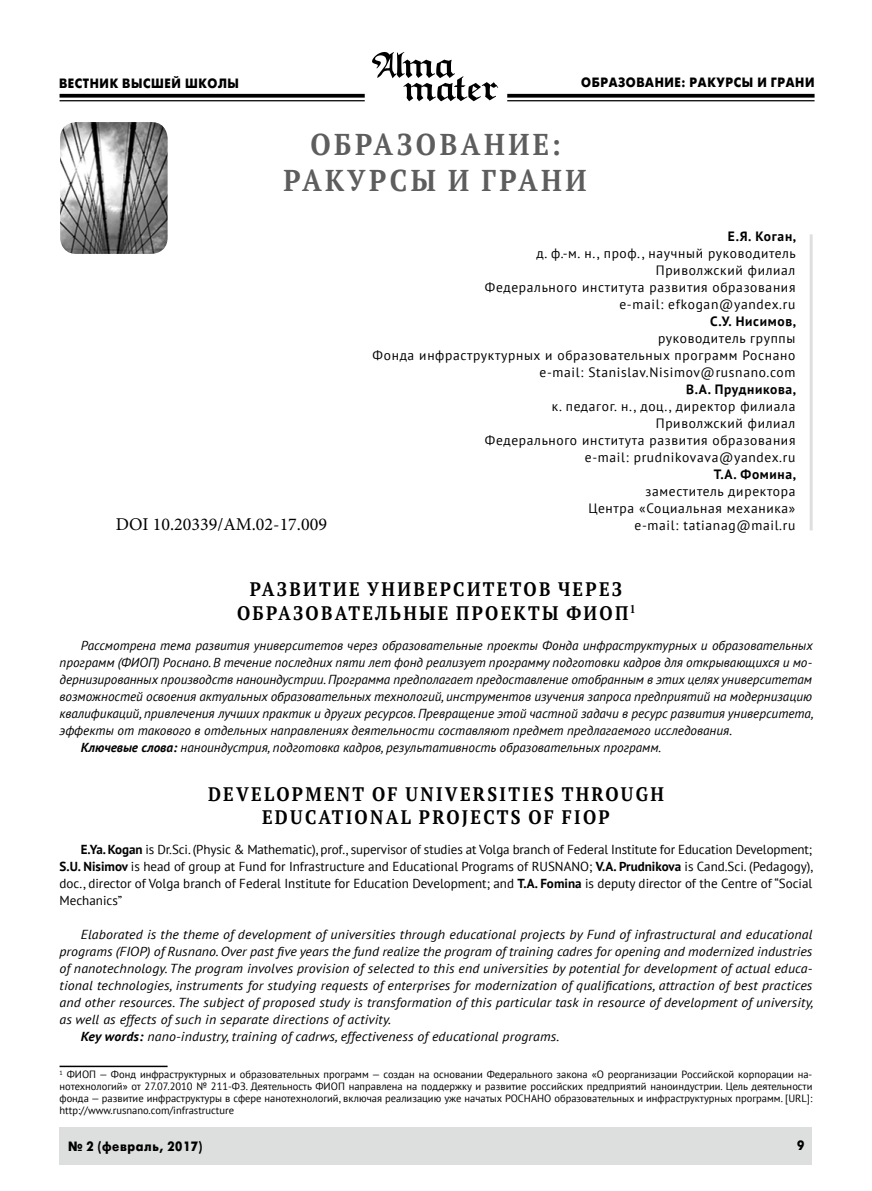
<style>
.page{position:relative;width:872px;height:1191px;background:#fff}
.page>*{position:absolute;margin:0;border:0;box-sizing:border-box;transform-origin:0 0}
.заголовок_2{font:700 30px/36px "PT Serif";letter-spacing:.13em;color:#5d5d5d;text-align:center;scale:.9 1}
.заголовок_раздела{font:700 19.5px/23.4px "PT Serif";letter-spacing:.13em;color:#000;text-align:center;scale:.9 1}
.t1{font:18px "Minion Pro";color:#000}
.основной_текст{font:13.5px "PT Sans";letter-spacing:.05em;color:#000}
.t2{font:13.5px "Futuris XC";letter-spacing:.05em;color:#000;scale:.9 1}
.основной_текст-2{font:700 13.5px "PT Sans";letter-spacing:.05em;color:#000}
.основной_текст-3{font:italic 13.05px/17px "PT Sans";color:#000;text-align:justify}
.основной_текст-4{font:italic 13.05px/17px "PT Sans";color:#000;text-align:justify;scale:1.06 1}
.основной_текст-5{font:13.05px/17px "PT Sans";color:#000;text-align:justify}
.сноска{font:10.5px/12px "PT Sans";color:#000;text-align:justify}
.s1{font-weight:700}
</style>
<div class="page">
<svg style="left:60px;top:94px;width:305px;height:4px"></svg>
<hr style="left:60px;top:100px;width:305px;height:1px;background:#000">
<div style="left:60px;top:1127px;width:752px;height:37px;background:#dddede"></div>
<svg style="left:507px;top:94px;width:307px;height:4px"></svg>
<hr style="left:507px;top:100px;width:307px;height:1px;background:#000">
<svg style="left:372px;top:52px;width:126px;height:49px"></svg>
<hr style="left:60px;top:1065px;width:108px;height:2px;background:#000">
<hr style="left:809px;top:234px;width:3px;height:296px;background:#dfdfe0">
<img style="left:60px;top:122px;width:108px;height:132px">
<p class="t2" style="left:59px;top:76px;width:201px">ВЕСТНИК ВЫСШЕЙ ШКОЛЫ</p>
<p class="t2" style="left:581px;top:75px;width:261px">ОБРАЗОВАНИЕ: РАКУРСЫ И ГРАНИ</p>
<p class="заголовок_2" style="left:283px;top:126px;width:338px">ОБРАЗОВАНИЕ:<br>РАКУРСЫ И ГРАНИ</p>
<h3 class="t1" style="left:116px;top:512px;width:213px">DOI 10.20339/AM.02-17.009</h3>
<p class="основной_текст-2" style="left:728px;top:227px;width:70px">Е.Я. Коган,</p>
<p class="основной_текст" style="left:536px;top:245px;width:261px">д. ф.-м. н., проф., научный руководитель</p>
<p class="основной_текст" style="left:656px;top:262px;width:141px">Приволжский филиал</p>
<p class="основной_текст" style="left:485px;top:279px;width:312px">Федерального института развития образования</p>
<p class="основной_текст" style="left:619px;top:296px;width:177px">e-mail: efkogan@yandex.ru</p>
<p class="основной_текст-2" style="left:710px;top:313px;width:88px">С.У. Нисимов,</p>
<p class="основной_текст" style="left:658px;top:330px;width:139px">руководитель группы</p>
<p class="основной_текст" style="left:372px;top:347px;width:424px">Фонда инфраструктурных и образовательных программ Роснано</p>
<p class="основной_текст" style="left:539px;top:364px;width:257px">e-mail: Stanislav.Nisimov@rusnano.com</p>
<p class="основной_текст-2" style="left:686px;top:381px;width:112px">В.А. Прудникова,</p>
<p class="основной_текст" style="left:552px;top:398px;width:245px">к. педагог. н., доц., директор филиала</p>
<p class="основной_текст" style="left:656px;top:415px;width:141px">Приволжский филиал</p>
<p class="основной_текст" style="left:485px;top:432px;width:312px">Федерального института развития образования</p>
<p class="основной_текст" style="left:585px;top:449px;width:212px">e-mail: prudnikovava@yandex.ru</p>
<p class="основной_текст-2" style="left:713px;top:466px;width:84px">Т.А. Фомина,</p>
<p class="основной_текст" style="left:645px;top:483px;width:151px">заместитель директора</p>
<p class="основной_текст" style="left:588px;top:500px;width:208px">Центра «Социальная механика»</p>
<p class="основной_текст" style="left:634px;top:517px;width:162px">e-mail: tatianag@mail.ru</p>
<p class="заголовок_раздела" style="left:237px;top:577px;width:444px">РАЗВИТИЕ УНИВЕРСИТЕТОВ ЧЕРЕЗ<br>ОБРАЗОВАТЕЛЬНЫЕ ПРОЕКТЫ ФИОП<sup>1</sup></p>
<p class="основной_текст-3" style="left:60px;top:636px;width:755px;text-indent:21px">Рассмотрена тема развития университетов через образовательные проекты Фонда инфраструктурных и образовательных программ (ФИОП) Роснано. В течение последних пяти лет фонд реализует программу подготовки кадров для открывающихся и мо&shy;дернизированных производств наноиндустрии. Программа предполагает предоставление отобранным в этих целях университетам возможностей освоения актуальных образовательных технологий, инструментов изучения запроса предприятий на модернизацию квалификаций, привлечения лучших практик и других ресурсов. Превращение этой частной задачи в ресурс развития университета, эффекты от такового в отдельных направлениях деятельности составляют предмет предлагаемого исследования.</p>
<p class="основной_текст-3" style="left:81px;top:738px;width:582px"><span class="s1">Ключевые слова:</span> наноиндустрия, подготовка кадров, результативность образовательных программ.</p>
<p class="заголовок_раздела" style="left:208px;top:781px;width:508px">DEVELOPMENT OF UNIVERSITIES THROUGH<br>EDUCATIONAL PROJECTS OF FIOP</p>
<p class="основной_текст-5" style="left:60px;top:840px;width:755px;text-indent:21px"><span class="s1">E.Ya. Kogan</span> is Dr.Sci. (Physic &amp; Mathematic), prof., supervisor of studies at Volga branch of Federal Institute for Education Development; <span class="s1">S.U. Nisimov</span> is head of group at Fund for Infrastructure and Educational Programs of RUSNANO; <span class="s1">V.A. Prudnikova</span> is Cand.Sci. (Pedagogy), doc., director of Volga branch of Federal Institute for Education Development; and <span class="s1">T.A. Fomina</span> is deputy director of the Centre of “Social Mechanics”</p>
<p class="основной_текст-4" style="left:60px;top:925px;width:713px;text-indent:21px">Elaborated is the theme of development of universities through educational projects by Fund of infrastructural and educational programs (FIOP) of Rusnano. Over past five years the fund realize the program of training cadres for opening and modernized industries of nanotechnology. The program involves provision of selected to this end universities by potential for development of actual educa&shy;tional technologies, instruments for studying requests of enterprises for modernization of qualifications, attraction of best practices and other resources. The subject of proposed study is transformation of this particular task in resource of development of university, as well as effects of such in separate directions of activity.</p>
<p class="основной_текст-4" style="left:81px;top:1027px;width:453px"><span class="s1">Key words:</span> nano-industry, training of cadrws, effectiveness of educational programs.</p>
<p class="сноска" style="left:60px;top:1068px;width:754px"><sup>1</sup> ФИОП — Фонд инфраструктурных и образовательных программ — создан на основании Федерального закона «О реорганизации Российской корпорации на&shy;нотехнологий» от 27.07.2010 № 211-ФЗ. Деятельность ФИОП направлена на поддержку и развитие российских предприятий наноиндустрии. Цель деятельности фонда — развитие инфраструктуры в сфере нанотехнологий, включая реализацию уже начатых РОСНАНО образовательных и инфраструктурных программ. [URL]: http://www.rusnano.com/infrastructure</p>
<p class="t2" style="left:68px;top:1138px;width:151px">№ 2 (февраль, 2017)</p>
<p class="t2" style="left:797px;top:1138px;width:10px">9</p>
</div>
